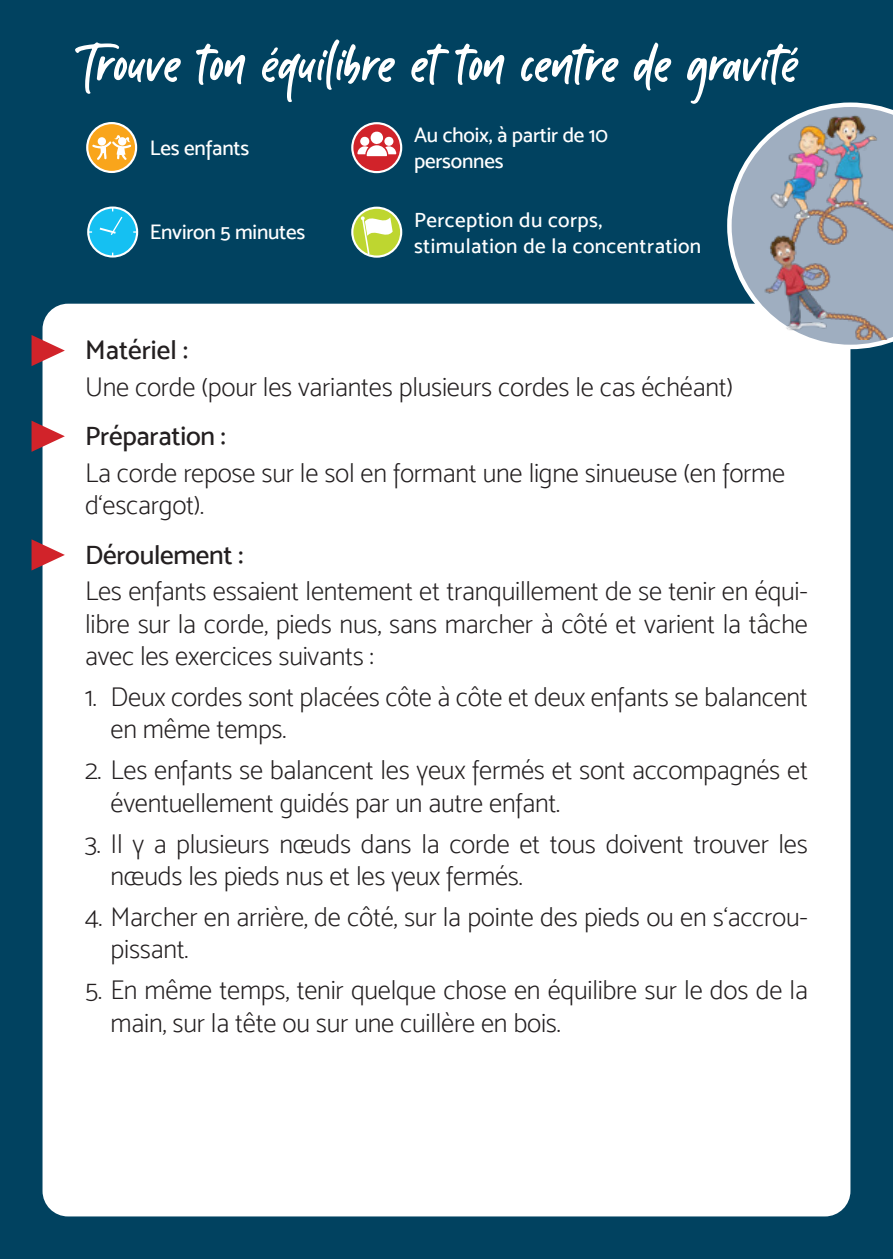
<style>
.page{position:relative;width:893px;height:1259px;background:#014260}
.page>*{position:absolute;margin:0;border:0;box-sizing:border-box;transform-origin:0 0}
.t1{font:81px "Kabut Hitam";color:#fff}
.t2{font:27px/32.4px "Mosk Extra Light 200";letter-spacing:-.01em;color:#231f20}
.t3{font:27px "Mosk Medium 500";letter-spacing:-.01em;color:#231f20}
.t4{font:21px/25.2px "Mosk Medium 500";letter-spacing:-.01em;color:#fff}
.t5{font:21px/25.2px "Mosk Medium 500";letter-spacing:.02em;color:#fff}
</style>
<div class="page">
<div style="left:43px;top:304px;width:807px;height:912px;background:#fff;border-radius:26px"></div>
<svg style="left:32px;top:335px;width:33px;height:31px"></svg>
<svg style="left:32px;top:421px;width:33px;height:31px"></svg>
<svg style="left:32px;top:539px;width:33px;height:31px"></svg>
<svg style="left:727px;top:102px;width:166px;height:247px"></svg>
<img style="left:753px;top:107px;width:140px;height:232px">
<svg style="left:87px;top:123px;width:49px;height:49px"></svg>
<div style="left:86px;top:122px;width:51px;height:51px;border:2px solid #fff;border-radius:50%"></div>
<svg style="left:92px;top:135px;width:39px;height:25px"></svg>
<div style="left:88px;top:208px;width:49px;height:48px;background:#15c0f2;border-radius:50%"></div>
<div style="left:87px;top:206px;width:51px;height:51px;border:2px solid #fff;border-radius:50%"></div>
<svg style="left:98px;top:207px;width:26px;height:28px"></svg>
<svg style="left:352px;top:123px;width:49px;height:49px"></svg>
<div style="left:351px;top:122px;width:51px;height:51px;border:2px solid #fff;border-radius:50%"></div>
<svg style="left:357px;top:130px;width:39px;height:26px"></svg>
<svg style="left:352px;top:208px;width:49px;height:49px"></svg>
<div style="left:351px;top:207px;width:51px;height:51px;border:2px solid #fff;border-radius:50%"></div>
<svg style="left:361px;top:216px;width:32px;height:37px"></svg>
<p class="t1" style="left:85px;top:25px;width:715px">Trouve ton équilibre et ton centre de gravité</p>
<p class="t4" style="left:414px;top:123px;width:196px">Au choix, à partir de 10 personnes</p>
<p class="t4" style="left:150px;top:135px;width:101px">Les enfants</p>
<p class="t4" style="left:150px;top:219px;width:157px">Environ 5 minutes</p>
<p class="t5" style="left:414px;top:207px;width:289px">Perception du corps, stimulation de la concentration</p>
<p class="t3" style="left:85px;top:334px;width:104px">Matériel :</p>
<p class="t2" style="left:85px;top:370px;width:650px">Une corde (pour les variantes plusieurs cordes le cas échéant)</p>
<p class="t3" style="left:85px;top:420px;width:142px">Préparation :</p>
<p class="t2" style="left:85px;top:456px;width:702px">La corde repose sur le sol en formant une ligne sinueuse (en forme d‘escargot).</p>
<p class="t3" style="left:85px;top:538px;width:160px">Déroulement :</p>
<p class="t2" style="left:85px;top:575px;width:724px;text-align:justify">Les enfants essaient lentement et tranquillement de se tenir en équi&shy;libre sur la corde, pieds nus, sans marcher à côté et varient la tâche avec les exercices suivants :</p>
<p class="t2" style="left:111px;top:680px;width:699px;text-indent:-26px">1. Deux cordes sont placées côte à côte et deux enfants se balancent en même temps.</p>
<p class="t2" style="left:111px;top:754px;width:699px;text-indent:-26px">2. Les enfants se balancent les yeux fermés et sont accompagnés et éventuellement guidés par un autre enfant.</p>
<p class="t2" style="left:111px;top:827px;width:699px;text-indent:-26px">3. Il y a plusieurs nœuds dans la corde et tous doivent trouver les nœuds les pieds nus et les yeux fermés.</p>
<p class="t2" style="left:111px;top:900px;width:699px;text-indent:-26px">4. Marcher en arrière, de côté, sur la pointe des pieds ou en s‘accrou&shy;pissant.</p>
<p class="t2" style="left:111px;top:974px;width:699px;text-indent:-26px">5. En même temps, tenir quelque chose en équilibre sur le dos de la main, sur la tête ou sur une cuillère en bois.</p>
</div>
